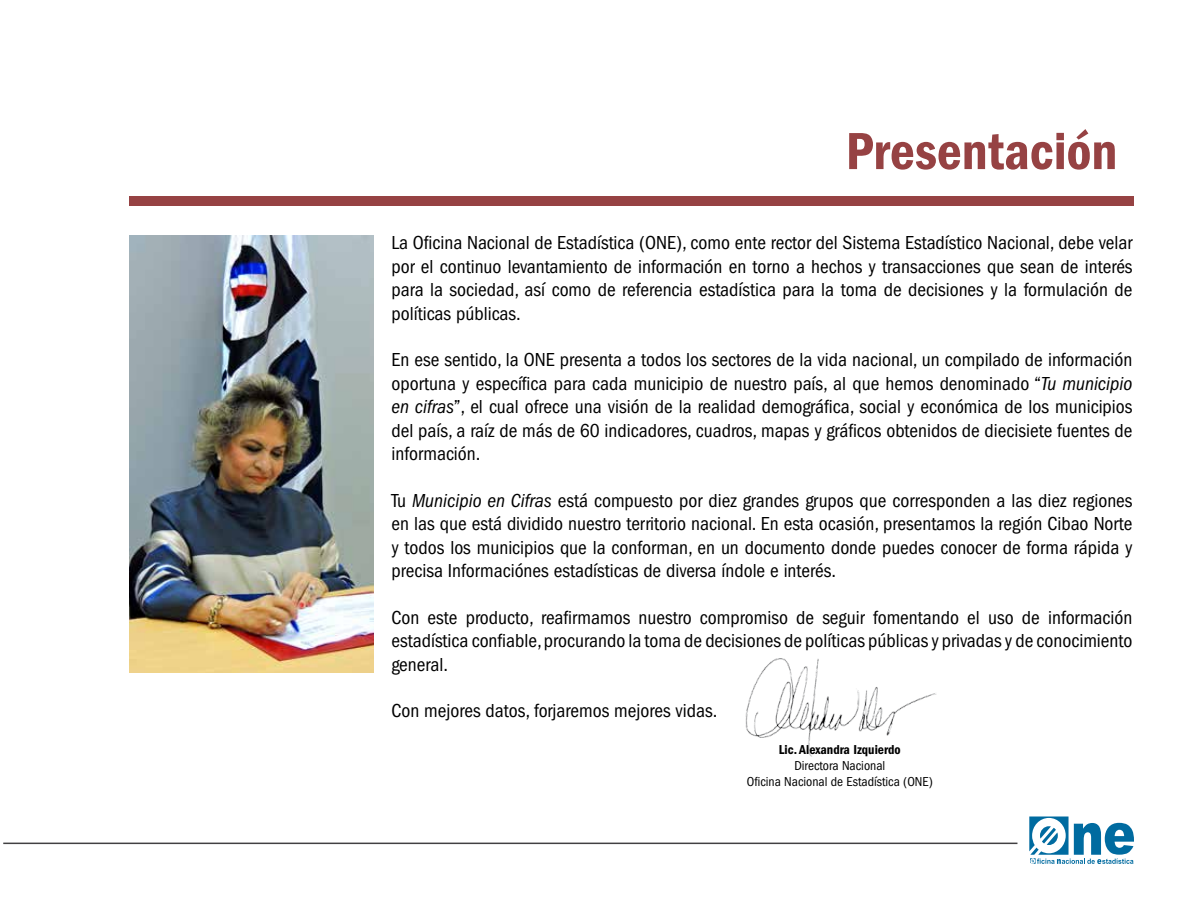
<style>
.page{position:relative;width:1188px;height:918px;background:#fff}
.page>*{position:absolute;margin:0;border:0;box-sizing:border-box;transform-origin:0 0}
.t1{font:54px "ITC Franklin Gothic Std Dm Cd";color:#964243}
.t2{font:condensed 19.5px/23.4px "ITC Franklin Gothic Std";color:#000;text-align:justify}
.t3{font:condensed 13.5px/16px "ITC Franklin Gothic Std";color:#000;text-align:center}
.t4{font:13.5px "ITC Franklin Gothic Std Dm Cd";color:#000}
.s1{font-style:italic}
</style>
<div class="page">
<hr style="left:3px;top:843px;width:1014px;height:1px;background:#414042">
<svg style="left:1029px;top:817px;width:105px;height:47px"></svg>
<div style="left:130px;top:197px;width:1004px;height:9px;background:#964243"></div>
<img style="left:130px;top:236px;width:244px;height:437px">
<img style="left:745px;top:658px;width:192px;height:99px">
<h1 class="t1" style="left:846px;top:120px;width:273px">Presentación</h1>
<p class="t2" style="left:392px;top:231px;width:743px">La Oficina Nacional de Estadística (ONE), como ente rector del Sistema Estadístico Nacional, debe velar por el continuo levantamiento de información en torno a hechos y transacciones que sean de interés para la sociedad, así como de referencia estadística para la toma de decisiones y la formulación de políticas públicas.</p>
<p class="t2" style="left:392px;top:348px;width:743px">En ese sentido, la ONE presenta a todos los sectores de la vida nacional, un compilado de información oportuna y específica para cada municipio de nuestro país, al que hemos denominado “<span class="s1">Tu municipio en cifras</span>”, el cual ofrece una visión de la realidad demográfica, social y económica de los municipios del país, a raíz de más de 60 indicadores, cuadros, mapas y gráficos obtenidos de diecisiete fuentes de información.</p>
<p class="t2" style="left:392px;top:489px;width:743px">Tu <span class="s1">Municipio en Cifras</span> está compuesto por diez grandes grupos que corresponden a las diez regiones en las que está dividido nuestro territorio nacional. En esta ocasión, presentamos la región Cibao Norte y todos los municipios que la conforman, en un documento donde puedes conocer de forma rápida y precisa Informaciónes estadísticas de diversa índole e interés.</p>
<p class="t2" style="left:392px;top:606px;width:743px">Con este producto, reafirmamos nuestro compromiso de seguir fomentando el uso de información estadística confiable, procurando la toma de decisiones de políticas públicas y privadas y de conocimiento general.</p>
<p class="t2" style="left:392px;top:699px;width:327px">Con mejores datos, forjaremos mejores vidas.</p>
<p class="t4" style="left:779px;top:742px;width:123px">Lic. Alexandra Izquierdo</p>
<p class="t3" style="left:747px;top:758px;width:187px">Directora Nacional<br>Oficina Nacional de Estadística (ONE)</p>
</div>
